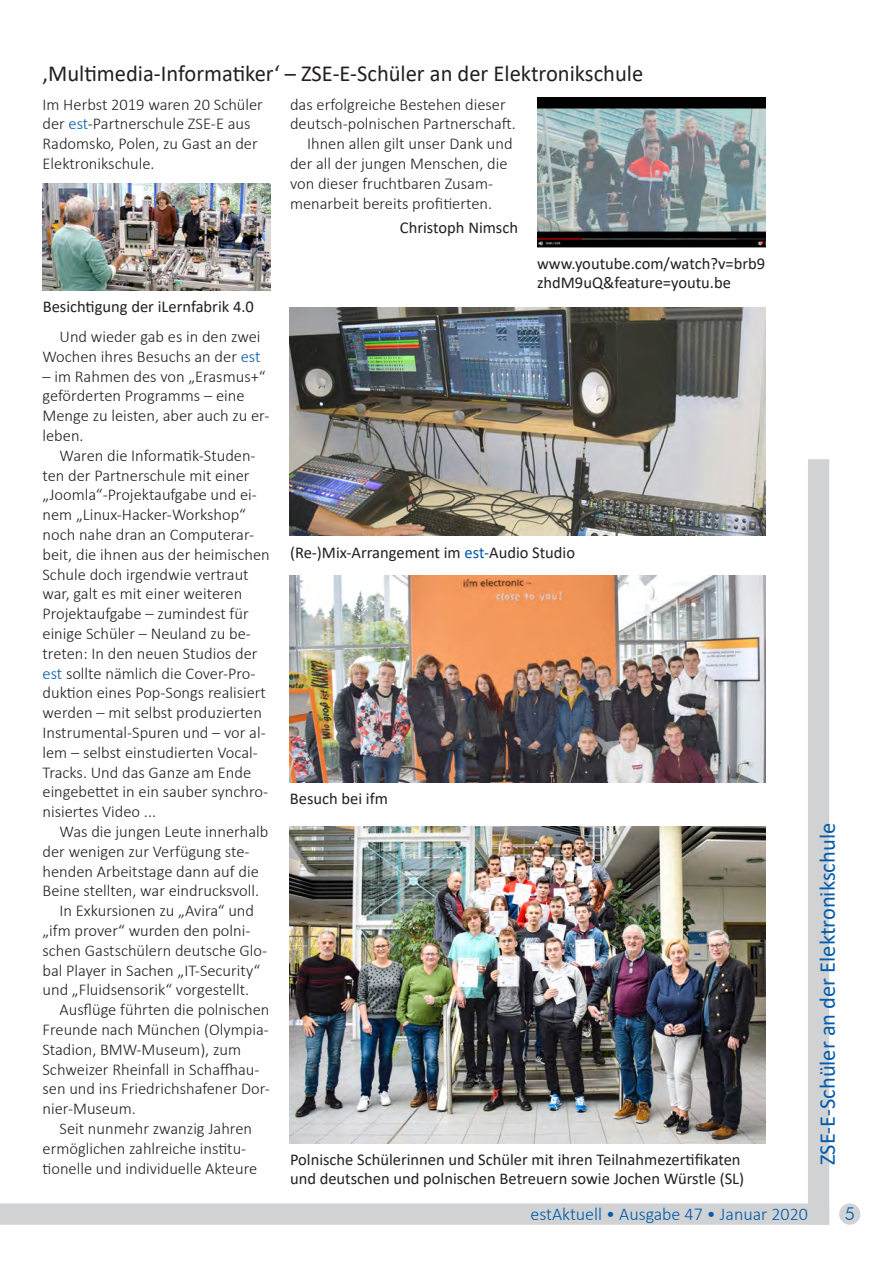
<style>
.page{position:relative;width:893px;height:1263px;background:#fff}
.page>*{position:absolute;margin:0;border:0;box-sizing:border-box;transform-origin:0 0}
.t1{font:22.95px "Calibri";color:#231f20}
.t2{font:22.5px "Calibri";color:#015aaa}
.t3{font:300 18px "Calibri";color:#015aaa}
.t4{font:300 18px "Futura BT";color:#015aaa}
.t5{font:300 16.5px/19.8px "Calibri";color:#231f20}
.t6{font:16.5px/19.8px "Calibri";color:#231f20}
.s1{color:#015aaa}
</style>
<div class="page">
<div style="left:808px;top:459px;width:21px;height:766px;background:#d1d2d4"></div>
<svg style="left:0;top:1203px;width:829px;height:22px;background:#d2d3d5"></svg>
<div style="left:840px;top:1204px;width:20px;height:20px;background:#d1d2d4;border-radius:50%"></div>
<div style="left:839px;top:1203px;width:21px;height:22px;border:2px solid #d1d2d4;border-radius:50%"></div>
<img style="left:290px;top:307px;width:475px;height:229px">
<img style="left:290px;top:575px;width:475px;height:208px">
<img style="left:290px;top:827px;width:475px;height:317px">
<img style="left:43px;top:184px;width:228px;height:107px">
<img style="left:537px;top:97px;width:228px;height:151px">
<h1 class="t1" style="left:43px;top:57px;width:602px">‚Multimedia-Informatiker‘ – ZSE-E-Schüler an der Elektronikschule</h1>
<p class="t5" style="left:43px;top:94px;width:222px">Im Herbst 2019 waren 20 Schüler der <span class="s1">est</span>-Partnerschule ZSE-E aus<br>Radomsko, Polen, zu Gast an der<br>Elektronikschule.</p>
<p class="t5" style="left:290px;top:94px;width:217px">das erfolgreiche Bestehen dieser</p>
<p class="t5" style="left:290px;top:114px;width:227px">deutsch-polnischen Partnerschaft.</p>
<p class="t5" style="left:307px;top:134px;width:207px">Ihnen allen gilt unser Dank und</p>
<p class="t5" style="left:290px;top:154px;width:219px">der all der jungen Menschen, die</p>
<p class="t5" style="left:290px;top:173px;width:205px">von dieser fruchtbaren Zusam-</p>
<p class="t5" style="left:290px;top:193px;width:204px">menarbeit bereits profitierten.</p>
<p class="t6" style="left:400px;top:217px;width:120px">Christoph Nimsch</p>
<p class="t6" style="left:43px;top:296px;width:213px">Besichtigung der iLernfabrik 4.0</p>
<p class="t5" style="left:43px;top:326px;width:220px;text-align:right">Und wieder gab es in den zwei<br>Wochen ihres Besuchs an der <span class="s1">est</span></p>
<p class="t5" style="left:43px;top:366px;width:228px">– im Rahmen des von „Erasmus+“ geförderten Programms – eine<br>Menge zu leisten, aber auch zu er&shy;leben.</p>
<p class="t5" style="left:43px;top:445px;width:229px;text-indent:17px">Waren die Informatik-Studen&shy;ten der Partnerschule mit einer „Joomla“-Projektaufgabe und ei&shy;nem „Linux-Hacker-Workshop“ noch nahe dran an Computerar&shy;beit, die ihnen aus der heimischen<br>Schule doch irgendwie vertraut war, galt es mit einer weiteren<br>Projektaufgabe – zumindest für einige Schüler – Neuland zu be&shy;treten: In den neuen Studios der <span class="s1">est</span> sollte nämlich die Cover-Pro&shy;duktion eines Pop-Songs realisiert werden – mit selbst produzierten<br>Instrumental-Spuren und – vor al&shy;lem – selbst einstudierten Vocal-<br>Tracks. Und das Ganze am Ende eingebettet in ein sauber synchro&shy;nisiertes Video ...</p>
<p class="t5" style="left:60px;top:821px;width:210px">Was die jungen Leute innerhalb</p>
<p class="t5" style="left:43px;top:841px;width:209px">der wenigen zur Verfügung ste-</p>
<p class="t5" style="left:43px;top:861px;width:218px">henden Arbeitstage dann auf die</p>
<p class="t5" style="left:43px;top:881px;width:218px">Beine stellten, war eindrucksvoll.</p>
<p class="t5" style="left:60px;top:901px;width:196px">In Exkursionen zu „Avira“ und</p>
<p class="t5" style="left:43px;top:920px;width:209px">„ifm prover“ wurden den polni-</p>
<p class="t5" style="left:43px;top:940px;width:226px">schen Gastschülern deutsche Glo-</p>
<p class="t5" style="left:43px;top:960px;width:219px">bal Player in Sachen „IT-Security“</p>
<p class="t5" style="left:43px;top:980px;width:208px">und „Fluidsensorik“ vorgestellt.</p>
<p class="t5" style="left:60px;top:1000px;width:212px">Ausflüge führten die polnischen</p>
<p class="t5" style="left:43px;top:1019px;width:228px">Freunde nach München (Olympia-</p>
<p class="t5" style="left:43px;top:1039px;width:200px">Stadion, BMW-Museum), zum</p>
<p class="t5" style="left:43px;top:1059px;width:218px">Schweizer Rheinfall in Schaffhau-</p>
<p class="t5" style="left:43px;top:1079px;width:229px">sen und ins Friedrichshafener Dor-</p>
<p class="t5" style="left:43px;top:1099px;width:95px">nier-Museum.</p>
<p class="t5" style="left:60px;top:1118px;width:194px">Seit nunmehr zwanzig Jahren</p>
<p class="t5" style="left:43px;top:1138px;width:204px">ermöglichen zahlreiche institu-</p>
<p class="t5" style="left:43px;top:1158px;width:216px">tionelle und individuelle Akteure</p>
<p class="t6" style="left:537px;top:253px;width:230px">www.youtube.com/watch?v=brb9 zhdM9uQ&amp;feature=youtu.be</p>
<p class="t6" style="left:290px;top:542px;width:287px">(Re-)Mix-Arrangement im <span class="s1">est-</span>Audio Studio</p>
<p class="t6" style="left:290px;top:788px;width:100px">Besuch bei ifm</p>
<p class="t6" style="left:290px;top:1149px;width:456px">Polnische Schülerinnen und Schüler mit ihren Teilnahmezertifikaten und deutschen und polnischen Betreuern sowie Jochen Würstle (SL)</p>
<p class="t3" style="left:530px;top:1203px;width:279px">estAktuell • Ausgabe 47 • Januar 2020</p>
<h2 class="t2" style="left:812px;top:1165px;width:344px;rotate:-90deg">ZSE-E-Schüler an der Elektronikschule</h2>
<p class="t4" style="left:845px;top:1203px;width:12px">5</p>
</div>
